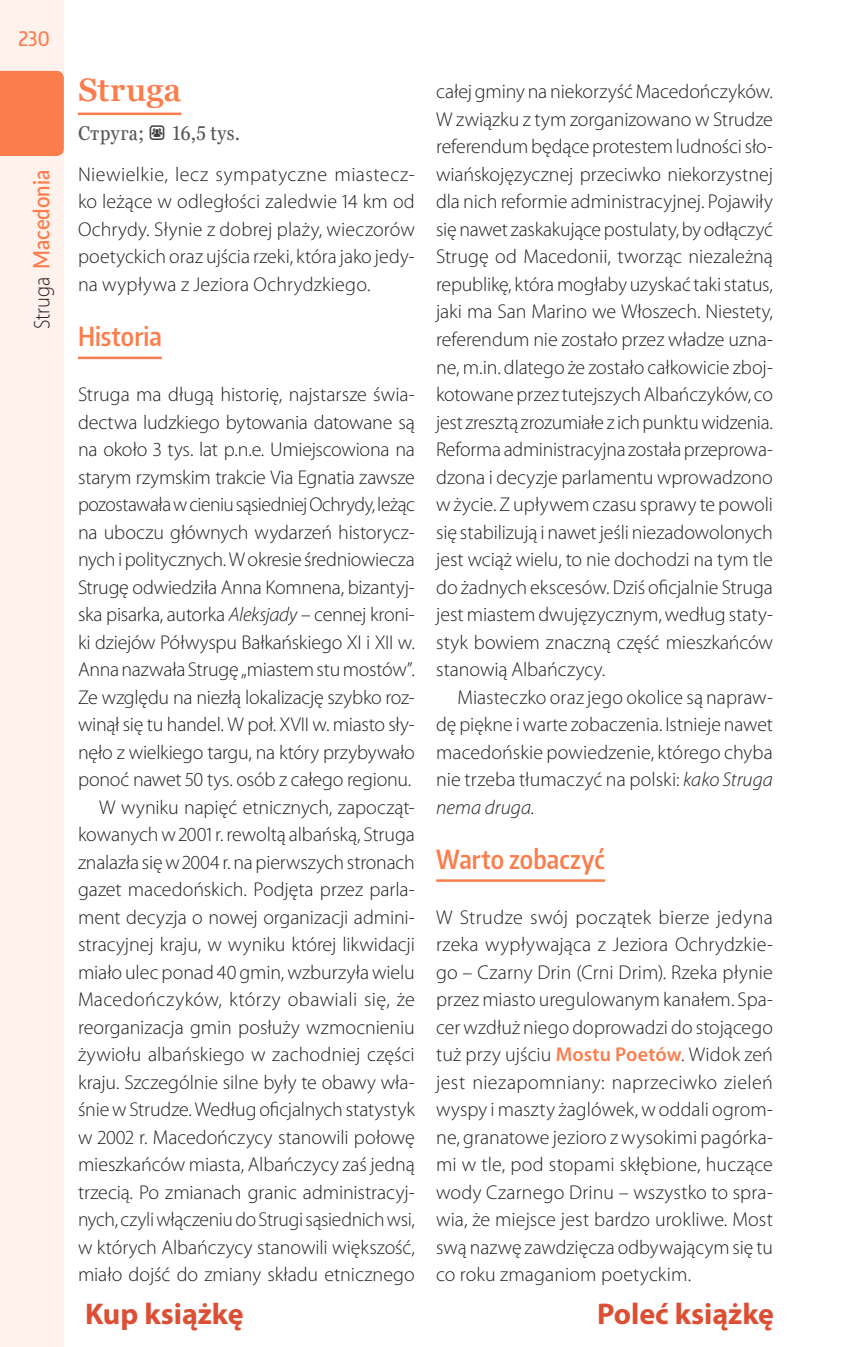
<style>
.page{position:relative;width:851px;height:1347px;background:#fff}
.page>*{position:absolute;margin:0;border:0;box-sizing:border-box;transform-origin:0 0}
.t1{font:600 32.5px "Georgia Pro";color:#fb7d4c}
.t2{font:700 30px "Myriad Pro";color:#dc4f34}
.t3{font:600 26.25px "Encode Sans Compressed";letter-spacing:.005em;color:#fb7d4c}
.t4{font:600 22.5px "Lato";color:#fb7d4c;scale:.9 1}
.t5{font:300 20px/27.5px "Myriad Pro";letter-spacing:-.005em;color:#231f20;text-align:justify}
.t6{font:condensed 20px "Georgia Pro";letter-spacing:.025em;color:#57585a}
.t7{font:500 20px "Encode Sans Condensed";color:#fb7d4c}
.s1{font-family:"Myriad Pro";font-weight:300;color:#231f20}
.s2{font-family:"ikony";font-stretch:normal;color:#3e3e3f}
.s3{font-style:italic}
.s4{font-weight:600;color:#fb7d4c}
</style>
<div class="page">
<div style="left:0;top:0;width:64px;height:1346px;background:#fff1ec"></div>
<div style="left:0;top:71px;width:64px;height:85px;background:#fb7d4c"></div>
<hr style="left:78px;top:113px;width:103px;height:2px;background:#fb7d4c">
<hr style="left:78px;top:356px;width:84px;height:3px;background:#fb7d4c">
<hr style="left:436px;top:879px;width:169px;height:2px;background:#fb7d4c">
<p class="t7" style="left:18px;top:26px;width:33px">230</p>
<p class="t4" style="left:25px;top:329px;width:178px;rotate:-90deg"><span class="s1">Struga</span> Macedonia</p>
<h1 class="t1" style="left:78px;top:71px;width:105px">Struga</h1>
<p class="t6" style="left:78px;top:122px;width:163px">Струга; <span class="s2">.</span> 16,5 tys.</p>
<p class="t5" style="left:78px;top:160px;width:338px">Niewielkie, lecz sympatyczne miastecz&shy;ko leżące w odległości zaledwie 14 km od Ochrydy. Słynie z dobrej plaży, wieczorów poetyckich oraz ujścia rzeki, która jako jedy&shy;na wypływa z Jeziora Ochrydzkiego.</p>
<h3 class="t3" style="left:78px;top:319px;width:85px">Historia</h3>
<p class="t5" style="left:78px;top:380px;width:338px;text-align:right">Struga ma długą historię, najstarsze świa&shy;dectwa ludzkiego bytowania datowane są na około 3 tys. lat p.n.e. Umiejscowiona na starym rzymskim trakcie Via Egnatia zawsze pozostawała w cieniu sąsiedniej Ochrydy, leżąc na uboczu głównych wydarzeń historycz&shy;nych i politycznych. W okresie średniowiecza Strugę odwiedziła Anna Komnena, bizantyj&shy;ska pisarka, autorka <span class="s3">Aleksjady</span> – cennej kroni&shy;ki dziejów Półwyspu Bałkańskiego XI i XII w.<br>Anna nazwała Strugę „miastem stu mostów”.<br>Ze względu na niezłą lokalizację szybko roz&shy;winął się tu handel. W poł. XVII w. miasto sły&shy;nęło z wielkiego targu, na który przybywało ponoć nawet 50 tys. osób z całego regionu.<br>W wyniku napięć etnicznych, zapocząt&shy;kowanych w 2001 r. rewoltą albańską, Struga znalazła się w 2004 r. na pierwszych stronach gazet macedońskich. Podjęta przez parla&shy;ment decyzja o nowej organizacji admini&shy;stracyjnej kraju, w wyniku której likwidacji miało ulec ponad 40 gmin, wzburzyła wielu Macedończyków, którzy obawiali się, że reorganizacja gmin posłuży wzmocnieniu żywiołu albańskiego w zachodniej części kraju. Szczególnie silne były te obawy wła&shy;śnie w Strudze. Według oficjalnych statystyk w 2002 r. Macedończycy stanowili połowę mieszkańców miasta, Albańczycy zaś jedną trzecią. Po zmianach granic administracyj&shy;nych, czyli włączeniu do Strugi sąsiednich wsi, w których Albańczycy stanowili większość, miało dojść do zmiany składu etnicznego</p>
<p class="t5" style="left:436px;top:78px;width:338px">całej gminy na niekorzyść Macedończyków.<br>W związku z tym zorganizowano w Strudze referendum będące protestem ludności sło&shy;wiańskojęzycznej przeciwko niekorzystnej dla nich reformie administracyjnej. Pojawiły się nawet zaskakujące postulaty, by odłączyć Strugę od Macedonii, tworząc niezależną republikę, która mogłaby uzyskać taki status, jaki ma San Marino we Włoszech. Niestety, referendum nie zostało przez władze uzna&shy;ne, m.in. dlatego że zostało całkowicie zboj&shy;kotowane przez tutejszych Albańczyków, co jest zresztą zrozumiałe z ich punktu widzenia.<br>Reforma administracyjna została przeprowa&shy;dzona i decyzje parlamentu wprowadzono w życie. Z upływem czasu sprawy te powoli się stabilizują i nawet jeśli niezadowolonych jest wciąż wielu, to nie dochodzi na tym tle do żadnych ekscesów. Dziś oficjalnie Struga jest miastem dwujęzycznym, według staty&shy;styk bowiem znaczną część mieszkańców stanowią Albańczycy.</p>
<p class="t5" style="left:436px;top:683px;width:338px;text-indent:21px">Miasteczko oraz jego okolice są napraw&shy;dę piękne i warte zobaczenia. Istnieje nawet macedońskie powiedzenie, którego chyba nie trzeba tłumaczyć na polski: <span class="s3">kako Struga nema druga.</span></p>
<h3 class="t3" style="left:436px;top:841px;width:170px">Warto zobaczyć</h3>
<p class="t5" style="left:436px;top:903px;width:338px">W Strudze swój początek bierze jedyna rzeka wypływająca z Jeziora Ochrydzkie&shy;go – Czarny Drin (Crni Drim). Rzeka płynie przez miasto uregulowanym kanałem. Spa&shy;cer wzdłuż niego doprowadzi do stojącego tuż przy ujściu <span class="s4">Mostu Poetów</span>. Widok zeń jest niezapomniany: naprzeciwko zieleń wyspy i maszty żaglówek, w oddali ogrom&shy;ne, granatowe jezioro z wysokimi pagórka&shy;mi w tle, pod stopami skłębione, huczące wody Czarnego Drinu – wszystko to spra&shy;wia, że miejsce jest bardzo urokliwe. Most swą nazwę zawdzięcza odbywającym się tu co roku zmaganiom poetyckim.</p>
<h2 class="t2" style="left:85px;top:1294px;width:160px">Kup książkę</h2>
<h2 class="t2" style="left:597px;top:1294px;width:178px">Poleć książkę</h2>
</div>
